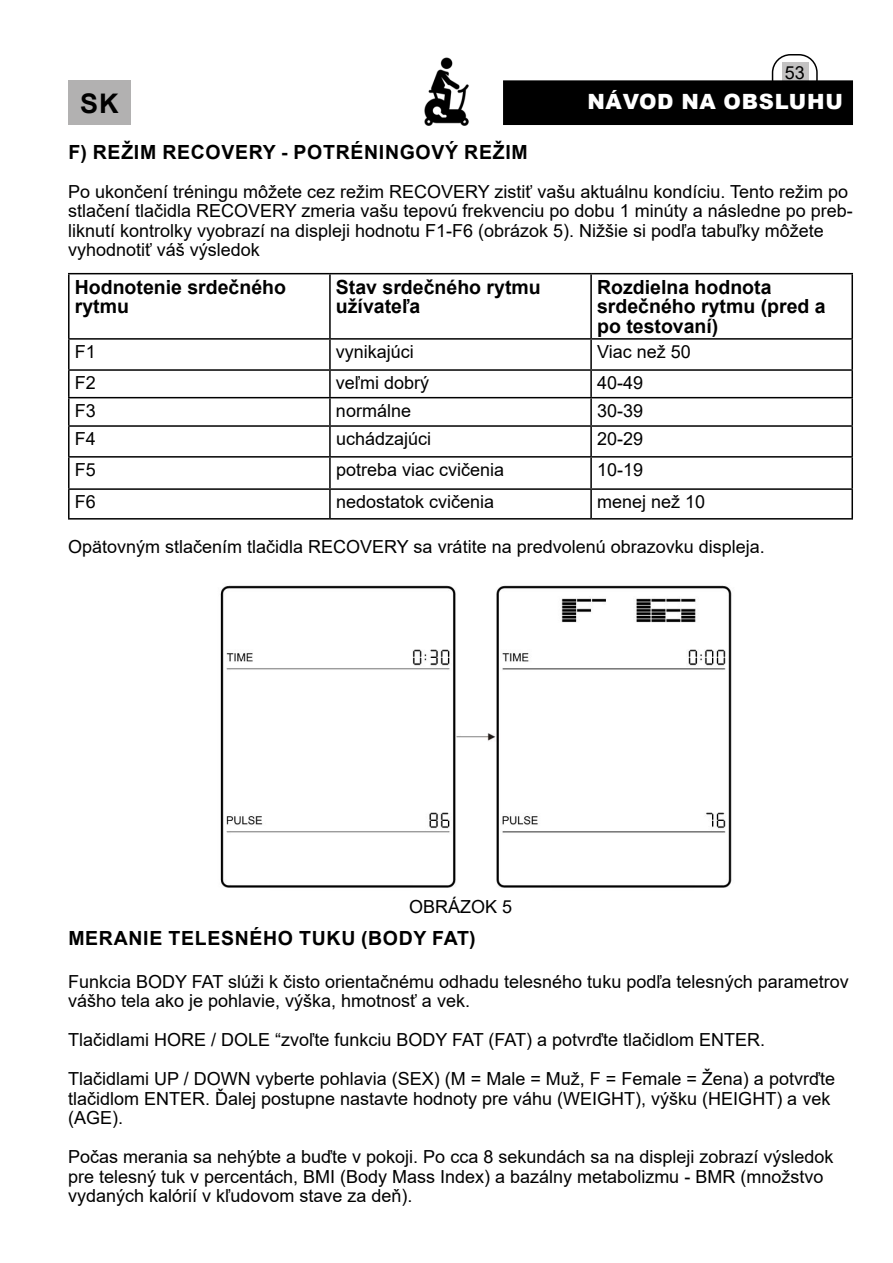
<style>
.page{position:relative;width:893px;height:1263px;background:#fff}
.page>*{position:absolute;margin:0;border:0;box-sizing:border-box;transform-origin:0 0}
.t1{font:700 27px "Arial";color:#000}
.t2{font:900 21px "Arial";letter-spacing:.035em;color:#fff}
.t3{font:700 19.5px/19.5px "Arial";color:#000}
.t4{font:700 19.5px "Arial";letter-spacing:.035em;color:#000}
.t5{font:18px/19.5px "Arial";color:#000}
</style>
<div class="page">
<div style="left:782px;top:62px;width:26px;height:21px;background:#c3c2c2"></div>
<div style="left:504px;top:81px;width:348px;height:43px;background:#000"></div>
<div style="left:503px;top:80px;width:350px;height:45px;border:2px solid #000"></div>
<div style="left:772px;top:54px;width:46px;height:45px;border:2px solid #000;border-radius:18px"></div>
<hr style="left:68px;top:273px;width:262px;height:1px;background:#000">
<hr style="left:68px;top:274px;width:2px;height:64px;background:#000">
<hr style="left:330px;top:273px;width:261px;height:1px;background:#000">
<hr style="left:329px;top:274px;width:2px;height:64px;background:#000">
<hr style="left:591px;top:273px;width:262px;height:1px;background:#000">
<hr style="left:590px;top:274px;width:2px;height:64px;background:#000">
<hr style="left:851px;top:274px;width:2px;height:64px;background:#000">
<hr style="left:68px;top:338px;width:262px;height:2px;background:#000">
<hr style="left:68px;top:340px;width:2px;height:29px;background:#000">
<hr style="left:330px;top:338px;width:261px;height:2px;background:#000">
<hr style="left:329px;top:340px;width:2px;height:29px;background:#000">
<hr style="left:591px;top:338px;width:262px;height:2px;background:#000">
<hr style="left:590px;top:340px;width:2px;height:29px;background:#000">
<hr style="left:851px;top:340px;width:2px;height:29px;background:#000">
<hr style="left:68px;top:369px;width:262px;height:2px;background:#000">
<hr style="left:68px;top:371px;width:2px;height:26px;background:#000">
<hr style="left:330px;top:369px;width:261px;height:2px;background:#000">
<hr style="left:329px;top:371px;width:2px;height:26px;background:#000">
<hr style="left:591px;top:369px;width:262px;height:2px;background:#000">
<hr style="left:590px;top:371px;width:2px;height:26px;background:#000">
<hr style="left:851px;top:371px;width:2px;height:26px;background:#000">
<hr style="left:68px;top:397px;width:262px;height:1px;background:#000">
<hr style="left:68px;top:398px;width:2px;height:27px;background:#000">
<hr style="left:330px;top:397px;width:261px;height:1px;background:#000">
<hr style="left:329px;top:398px;width:2px;height:27px;background:#000">
<hr style="left:591px;top:397px;width:262px;height:1px;background:#000">
<hr style="left:590px;top:398px;width:2px;height:27px;background:#000">
<hr style="left:851px;top:398px;width:2px;height:27px;background:#000">
<hr style="left:68px;top:425px;width:262px;height:2px;background:#000">
<hr style="left:68px;top:427px;width:2px;height:29px;background:#000">
<hr style="left:330px;top:425px;width:261px;height:2px;background:#000">
<hr style="left:329px;top:427px;width:2px;height:29px;background:#000">
<hr style="left:591px;top:425px;width:262px;height:2px;background:#000">
<hr style="left:590px;top:427px;width:2px;height:29px;background:#000">
<hr style="left:851px;top:427px;width:2px;height:29px;background:#000">
<hr style="left:68px;top:456px;width:262px;height:2px;background:#000">
<hr style="left:68px;top:458px;width:2px;height:30px;background:#000">
<hr style="left:330px;top:456px;width:261px;height:2px;background:#000">
<hr style="left:329px;top:458px;width:2px;height:30px;background:#000">
<hr style="left:591px;top:456px;width:262px;height:2px;background:#000">
<hr style="left:590px;top:458px;width:2px;height:30px;background:#000">
<hr style="left:851px;top:458px;width:2px;height:30px;background:#000">
<hr style="left:68px;top:488px;width:262px;height:2px;background:#000">
<hr style="left:68px;top:490px;width:2px;height:28px;background:#000">
<hr style="left:330px;top:488px;width:261px;height:2px;background:#000">
<hr style="left:329px;top:490px;width:2px;height:28px;background:#000">
<hr style="left:591px;top:488px;width:262px;height:2px;background:#000">
<hr style="left:590px;top:490px;width:2px;height:28px;background:#000">
<hr style="left:851px;top:490px;width:2px;height:28px;background:#000">
<hr style="left:68px;top:518px;width:262px;height:2px;background:#000">
<hr style="left:330px;top:518px;width:261px;height:2px;background:#000">
<hr style="left:591px;top:518px;width:262px;height:2px;background:#000">
<img style="left:424px;top:57px;width:45px;height:68px">
<div style="left:68px;top:80px;width:63px;height:45px;background:#b2b1b1"></div>
<img style="left:220px;top:585px;width:512px;height:303px">
<p class="t5" style="left:785px;top:62px;width:22px">53</p>
<h1 class="t1" style="left:80px;top:84px;width:40px">SK</h1>
<p class="t2" style="left:587px;top:87px;width:257px">NÁVOD NA OBSLUHU</p>
<p class="t4" style="left:68px;top:138px;width:461px">F) REŽIM RECOVERY - POTRÉNINGOVÝ REŽIM</p>
<p class="t5" style="left:68px;top:182px;width:786px">Po ukončení tréningu môžete cez režim RECOVERY zistiť vašu aktuálnu kondíciu. Tento režim po stlačení tlačidla RECOVERY zmeria vašu tepovú frekvenciu po dobu 1 minúty a následne po preb&shy;liknutí kontrolky vyobrazí na displeji hodnotu F1-F6 (obrázok 5). Nižšie si podľa tabuľky môžete vyhodnotiť váš výsledok</p>
<p class="t3" style="left:75px;top:277px;width:213px">Hodnotenie srdečného rytmu</p>
<p class="t3" style="left:336px;top:277px;width:206px">Stav srdečného rytmu užívateľa</p>
<p class="t3" style="left:597px;top:277px;width:230px">Rozdielna hodnota srdečného rytmu (pred a po testovaní)</p>
<p class="t5" style="left:75px;top:342px;width:23px">F1</p>
<p class="t5" style="left:336px;top:342px;width:80px">vynikajúci</p>
<p class="t5" style="left:597px;top:342px;width:95px">Viac než 50</p>
<p class="t5" style="left:75px;top:373px;width:23px">F2</p>
<p class="t5" style="left:336px;top:373px;width:95px">veľmi dobrý</p>
<p class="t5" style="left:597px;top:373px;width:48px">40-49</p>
<p class="t5" style="left:75px;top:401px;width:23px">F3</p>
<p class="t5" style="left:336px;top:401px;width:77px">normálne</p>
<p class="t5" style="left:597px;top:401px;width:48px">30-39</p>
<p class="t5" style="left:75px;top:429px;width:23px">F4</p>
<p class="t5" style="left:336px;top:429px;width:97px">uchádzajúci</p>
<p class="t5" style="left:597px;top:429px;width:48px">20-29</p>
<p class="t5" style="left:75px;top:460px;width:23px">F5</p>
<p class="t5" style="left:336px;top:460px;width:170px">potreba viac cvičenia</p>
<p class="t5" style="left:597px;top:460px;width:48px">10-19</p>
<p class="t5" style="left:75px;top:492px;width:23px">F6</p>
<p class="t5" style="left:336px;top:492px;width:160px">nedostatok cvičenia</p>
<p class="t5" style="left:597px;top:492px;width:110px">menej než 10</p>
<p class="t5" style="left:68px;top:536px;width:698px">Opätovným stlačením tlačidla RECOVERY sa vrátite na predvolenú obrazovku displeja.</p>
<p class="t5" style="left:409px;top:896px;width:105px">OBRÁZOK 5</p>
<p class="t4" style="left:68px;top:924px;width:409px">MERANIE TELESNÉHO TUKU (BODY FAT)</p>
<p class="t5" style="left:68px;top:971px;width:782px">Funkcia BODY FAT slúži k čisto orientačnému odhadu telesného tuku podľa telesných parametrov vášho tela ako je pohlavie, výška, hmotnosť a vek.</p>
<p class="t5" style="left:68px;top:1020px;width:768px;line-height:39px">Tlačidlami HORE / DOLE “zvoľte funkciu BODY FAT (FAT) a potvrďte tlačidlom ENTER.<br>Tlačidlami UP / DOWN vyberte pohlavia (SEX) (M = Male = Muž, F = Female = Žena) a potvrďte</p>
<p class="t5" style="left:68px;top:1088px;width:764px">tlačidlom ENTER. Ďalej postupne nastavte hodnoty pre váhu (WEIGHT), výšku (HEIGHT) a vek (AGE).</p>
<p class="t5" style="left:68px;top:1147px;width:767px">Počas merania sa nehýbte a buďte v pokoji. Po cca 8 sekundách sa na displeji zobrazí výsledok pre telesný tuk v percentách, BMI (Body Mass Index) a bazálny metabolizmu - BMR (množstvo vydaných kalórií v kľudovom stave za deň).</p>
</div>
